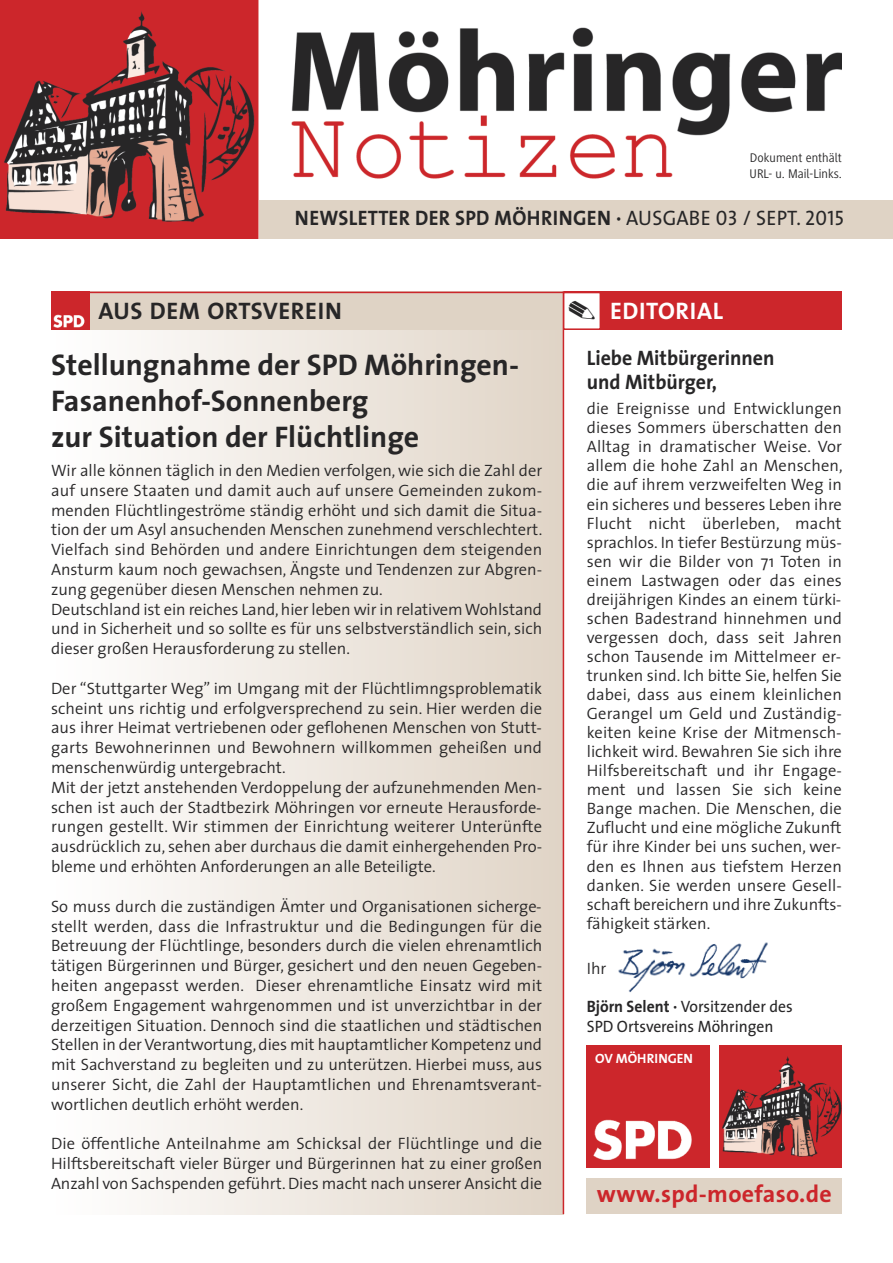
<style>
.page{position:relative;width:893px;height:1263px;background:#fff}
.page>*{position:absolute;margin:0;border:0;box-sizing:border-box;transform-origin:0 0}
.t1{font:700 30px/36px "The Sans";color:#272627}
.t2{font:700 24px "The Sans";letter-spacing:.015em;color:#cc262b}
.t3{font:700 24px "The Sans";letter-spacing:.025em;color:#272627}
.t4{font:700 24px "The Sans";letter-spacing:.025em;color:#fff}
.t5{font:700 21px/24px "The Sans";color:#272627;scale:.95 1}
.t6{font:300 16.5px/19.8px "The Sans";color:#272627;text-align:justify}
.t7{font:16.5px/19.8px "The Sans";color:#272627;scale:.95 1}
.t8{font:700 13.5px "The Sans";color:#fff}
.t9{font:13.05px/16.2px "Generis Sans Com";letter-spacing:.005em;color:#272627}
.s1{font-weight:400}
.s2{font-family:"The Sans Caps";font-weight:400}
.s3{font-weight:700}
</style>
<div class="page">
<div style="left:51px;top:291px;width:512px;height:923px;background:linear-gradient(to right,#fff,#e0d4c6)"></div>
<img style="left:291px;top:27px;width:551px;height:152px">
<div style="left:259px;top:200px;width:634px;height:38px;background:#dfd3c5"></div>
<div style="left:563px;top:292px;width:279px;height:38px;background:#cc262b"></div>
<img style="left:0;top:0;width:259px;height:238px">
<div style="left:564px;top:293px;width:36px;height:35px;background:#fff"></div>
<div style="left:563px;top:292px;width:38px;height:38px;border:2px solid #cc262b"></div>
<img style="left:587px;top:1045px;width:123px;height:123px">
<div style="left:719px;top:1045px;width:123px;height:123px;background:#cc262b"></div>
<img style="left:722px;top:1056px;width:120px;height:101px">
<div style="left:587px;top:1178px;width:255px;height:36px;background:#dfd3c5"></div>
<img style="left:618px;top:942px;width:150px;height:51px">
<div style="left:52px;top:292px;width:511px;height:38px;background:#dfd3c5"></div>
<img style="left:51px;top:293px;width:38px;height:37px">
<hr style="left:51px;top:292px;width:791px;height:1px;background:#cc262b">
<hr style="left:563px;top:291px;width:1px;height:923px;background:#cc262b">
<p class="t9" style="left:750px;top:149px;width:94px">Dokument enthält<br>URL- u. Mail-Links.</p>
<p class="t5" style="left:295px;top:208px;width:580px">NEWSLETTER DER SPD MÖHRINGEN · <span class="s1">AUSGABE</span> <span class="s2">03</span> <span class="s1">/ SEPT.</span> <span class="s2">2015</span></p>
<h2 class="t3" style="left:98px;top:301px;width:245px">AUS DEM ORTSVEREIN</h2>
<h1 class="t1" style="left:51px;top:350px;width:469px">Stellungnahme der SPD Möhringen-<br>Fasanenhof-Sonnenberg<br>zur Situation der Flüchtlinge</h1>
<p class="t6" style="left:51px;top:463px;width:493px;text-align:left">Wir alle können täglich in den Medien verfolgen, wie sich die Zahl der auf unsere Staaten und damit auch auf unsere Gemeinden zukom&shy;menden Flüchtlingeströme ständig erhöht und sich damit die Situa&shy;tion der um Asyl ansuchenden Menschen zunehmend verschlechtert.<br>Vielfach sind Behörden und andere Einrichtungen dem steigenden Ansturm kaum noch gewachsen, Ängste und Tendenzen zur Abgren&shy;zung gegenüber diesen Menschen nehmen zu.<br>Deutschland ist ein reiches Land,hier leben wir in relativemWohlstand und in Sicherheit und so sollte es für uns selbstverständlich sein, sich dieser großen Herausforderung zu stellen.</p>
<p class="t6" style="left:51px;top:680px;width:493px;text-align:left">Der “Stuttgarter Weg” im Umgang mit der Flüchtlimngsproblematik scheint uns richtig und erfolgversprechend zu sein. Hier werden die aus ihrer Heimat vertriebenen oder geflohenen Menschen von Stutt&shy;garts Bewohnerinnen und Bewohnern willkommen geheißen und menschenwürdig untergebracht.<br>Mit der jetzt anstehenden Verdoppelung der aufzunehmenden Men&shy;schen ist auch der Stadtbezirk Möhringen vor erneute Herausforde&shy;rungen gestellt. Wir stimmen der Einrichtung weiterer Unterünfte ausdrücklich zu, sehen aber durchaus die damit einhergehenden Pro&shy;bleme und erhöhten Anforderungen an alle Beteiligte.</p>
<p class="t6" style="left:51px;top:898px;width:493px">So muss durch die zuständigen Ämter und Organisationen sicherge&shy;stellt werden, dass die Infrastruktur und die Bedingungen für die Betreuung der Flüchtlinge, besonders durch die vielen ehrenamtlich tätigen Bürgerinnen und Bürger, gesichert und den neuen Gegeben&shy;heiten angepasst werden. Dieser ehrenamtliche Einsatz wird mit großem Engagement wahrgenommen und ist unverzichtbar in der derzeitigen Situation. Dennoch sind die staatlichen und städtischen Stellen in derVerantwortung,dies mit hauptamtlicher Kompetenz und mit Sachverstand zu begleiten und zu unterützen. Hierbei muss, aus unserer Sicht, die Zahl der Hauptamtlichen und Ehrenamtsverant&shy;wortlichen deutlich erhöht werden.</p>
<p class="t6" style="left:51px;top:1136px;width:493px">Die öffentliche Anteilnahme am Schicksal der Flüchtlinge und die Hilftsbereitschaft vieler Bürger und Bürgerinnen hat zu einer großen Anzahl von Sachspenden geführt.Dies macht nach unserer Ansicht die</p>
<h2 class="t4" style="left:610px;top:301px;width:114px">EDITORIAL</h2>
<p class="t5" style="left:587px;top:348px;width:199px">Liebe Mitbürgerinnen und Mitbürger,</p>
<p class="t6" style="left:587px;top:401px;width:257px;line-height:19px">die Ereignisse und Entwicklungen dieses Sommers überschatten den Alltag in dramatischer Weise. Vor allem die hohe Zahl an Menschen, die auf ihrem verzweifelten Weg in ein sicheres und besseres Leben ihre Flucht nicht überleben, macht sprachlos. In tiefer Bestürzung müs&shy;sen wir die Bilder von 71 Toten in einem Lastwagen oder das eines dreijährigen Kindes an einem türki&shy;schen Badestrand hinnehmen und vergessen doch, dass seit Jahren schon Tausende im Mittelmeer er&shy;trunken sind. Ich bitte Sie, helfen Sie dabei, dass aus einem kleinlichen Gerangel um Geld und Zuständig&shy;keiten keine Krise der Mitmensch&shy;lichkeit wird. Bewahren Sie sich ihre Hilfsbereitschaft und ihr Engage&shy;ment und lassen Sie sich keine Bange machen. Die Menschen, die Zuflucht und eine mögliche Zukunft für ihre Kinder bei uns suchen, wer&shy;den es Ihnen aus tiefstem Herzen danken. Sie werden unsere Gesell&shy;schaft bereichern und ihre Zukunfts&shy;fähigkeit stärken.</p>
<p class="t6" style="left:587px;top:961px;width:21px">Ihr</p>
<p class="t7" style="left:587px;top:998px;width:218px"><span class="s3">Björn Selent ·</span> Vorsitzender des<br>SPD Ortsvereins Möhringen</p>
<p class="t8" style="left:595px;top:1053px;width:99px">OV MÖHRINGEN</p>
<h2 class="t2" style="left:597px;top:1185px;width:236px">www.spd-moefaso.de</h2>
</div>
